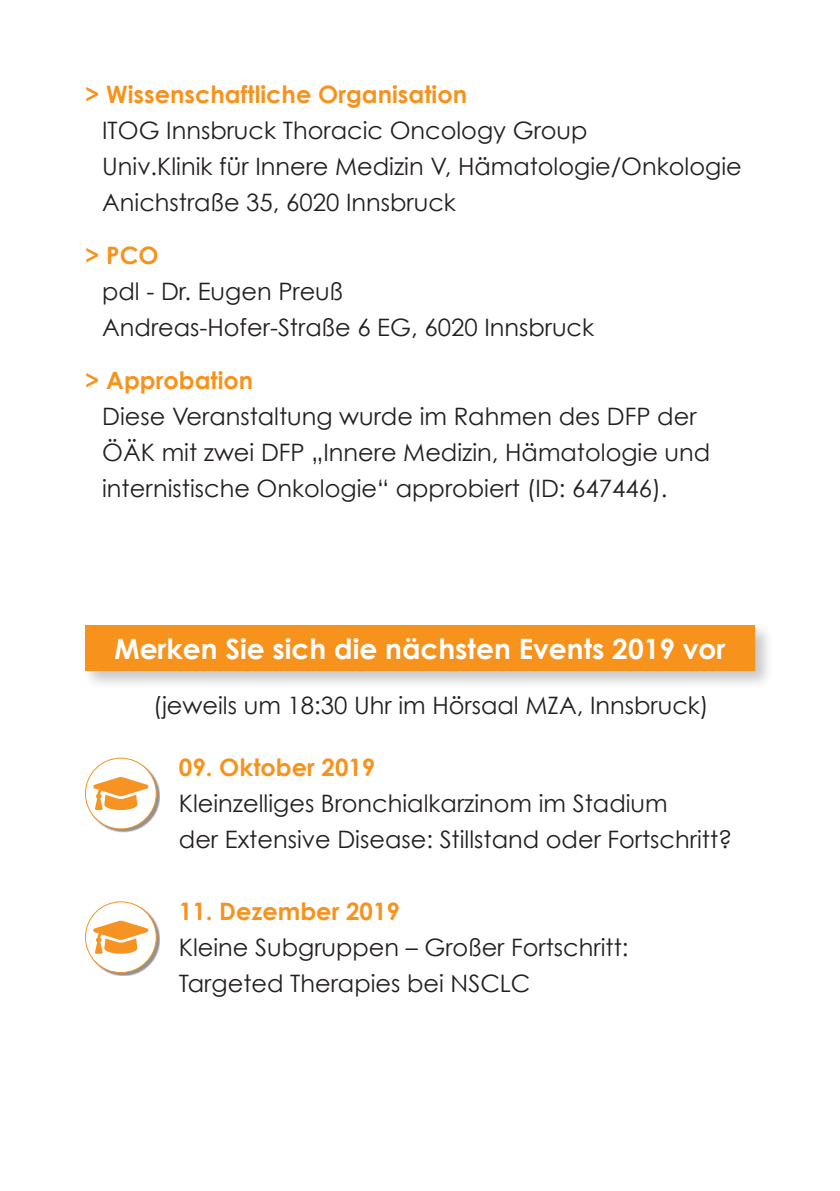
<style>
.page{position:relative;width:840px;height:1191px;background:#fff}
.page>*{position:absolute;margin:0;border:0;box-sizing:border-box;transform-origin:0 0}
.t1{font:700 28px "Century Gothic";color:#fff}
.t2{font:24px/36px "Century Gothic";color:#231f20}
.t3{font:700 24px "Century Gothic";color:#f7931d}
</style>
<div class="page">
<div style="left:87px;top:760px;width:73px;height:72px;background:#231f20;opacity:.5"></div>
<div style="left:85px;top:758px;width:71px;height:71px;background:#fff;border-radius:50%"></div>
<div style="left:85px;top:758px;width:71px;height:71px;border:1px solid #f69323;border-radius:50%"></div>
<svg style="left:93px;top:777px;width:56px;height:33px"></svg>
<div style="left:87px;top:903px;width:73px;height:73px;background:#231f20;opacity:.5"></div>
<div style="left:85px;top:901px;width:71px;height:71px;background:#fff;border-radius:50%"></div>
<div style="left:85px;top:901px;width:71px;height:71px;border:1px solid #f69323;border-radius:50%"></div>
<svg style="left:93px;top:920px;width:56px;height:33px"></svg>
<div style="left:82px;top:622px;width:691px;height:68px;background:#231f20;opacity:.25"></div>
<div style="left:85px;top:625px;width:669px;height:46px;background:#f7931d"></div>
<p class="t3" style="left:85px;top:79px;width:383px">&gt; Wissenschaftliche Organisation</p>
<p class="t2" style="left:102px;top:112px;width:640px">ITOG Innsbruck Thoracic Oncology Group<br>Univ.Klinik für Innere Medizin V, Hämatologie/Onkologie<br>Anichstraße 35, 6020 Innsbruck</p>
<p class="t3" style="left:85px;top:240px;width:75px">&gt; PCO</p>
<p class="t2" style="left:102px;top:273px;width:493px">pdl - Dr. Eugen Preuß<br>Andreas-Hofer-Straße 6 EG, 6020 Innsbruck</p>
<p class="t3" style="left:85px;top:365px;width:169px">&gt; Approbation</p>
<p class="t2" style="left:102px;top:398px;width:609px">Diese Veranstaltung wurde im Rahmen des DFP der<br>ÖÄK mit zwei DFP „Innere Medizin, Hämatologie und internistische Onkologie“ approbiert (ID: 647446).</p>
<p class="t1" style="left:114px;top:631px;width:612px">Merken Sie sich die nächsten Events 2019 vor</p>
<p class="t2" style="left:153px;top:686px;width:556px">(jeweils um 18:30 Uhr im Hörsaal MZA, Innsbruck)</p>
<p class="t3" style="left:179px;top:752px;width:198px">09. Oktober 2019</p>
<p class="t2" style="left:179px;top:785px;width:554px">Kleinzelliges Bronchialkarzinom im Stadium<br>der Extensive Disease: Stillstand oder Fortschritt?</p>
<p class="t3" style="left:179px;top:896px;width:222px">11. Dezember 2019</p>
<p class="t2" style="left:179px;top:929px;width:451px">Kleine Subgruppen – Großer Fortschritt:<br>Targeted Therapies bei NSCLC</p>
</div>
